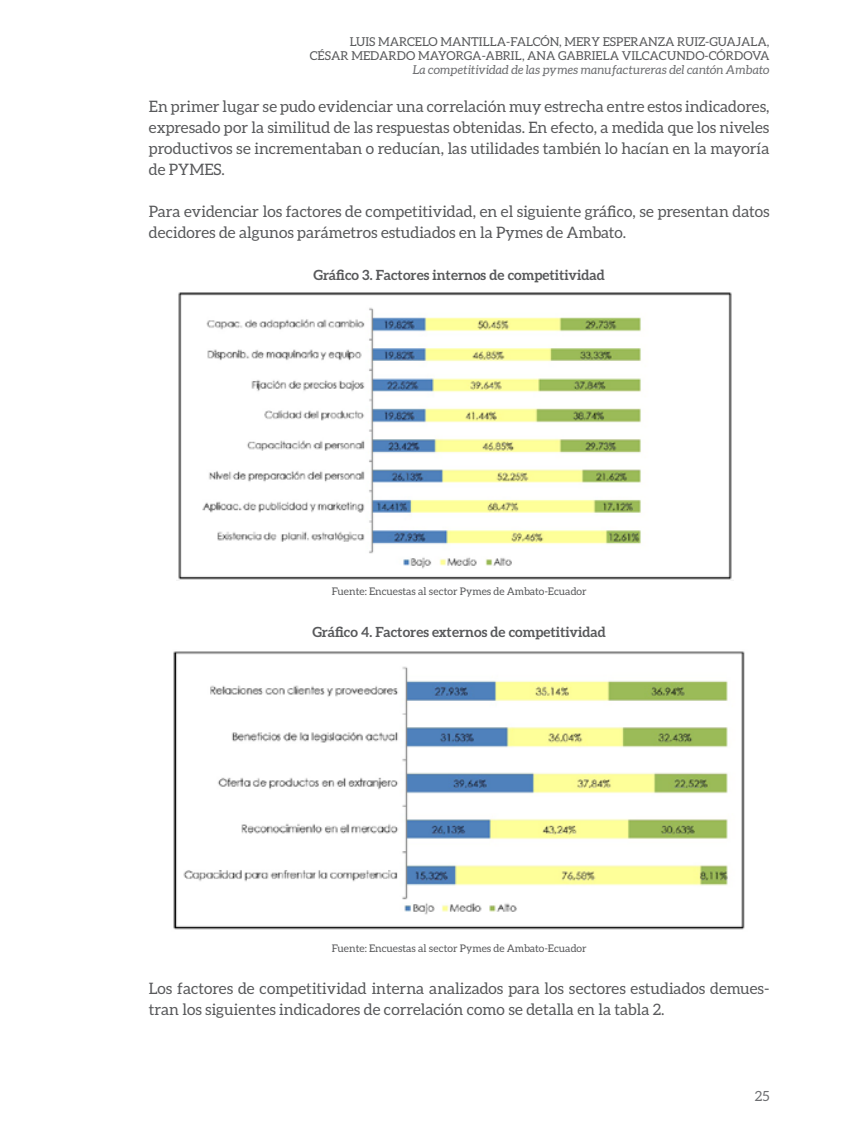
<style>
.page{position:relative;width:844px;height:1141px;background:#fff}
.page>*{position:absolute;margin:0;border:0;box-sizing:border-box;transform-origin:0 0}
.t1{font:15.75px/21px "Aleo";color:#58595b}
.t2{font:700 14px "Aleo";color:#58595b}
.t3{font:14px "Aleo";color:#6d6e71}
.t4{font:12.25px/14px "Aleo";color:#58595b;text-align:right}
.t5{font:italic 12.25px "Aleo";color:#6d6e71}
.t6{font:10.5px "Aleo";color:#58595b}
</style>
<div class="page">
<img style="left:178px;top:292px;width:554px;height:288px">
<img style="left:173px;top:651px;width:572px;height:279px">
<p class="t4" style="left:310px;top:34px;width:461px">LUIS MARCELO MANTILLA-FALCÓN, MERY ESPERANZA RUIZ-GUAJALA,<br>CÉSAR MEDARDO MAYORGA-ABRIL, ANA GABRIELA VILCACUNDO-CÓRDOVA</p>
<p class="t5" style="left:412px;top:63px;width:358px">La competitividad de las pymes manufactureras del cantón Ambato</p>
<p class="t1" style="left:149px;top:96px;width:622px;text-align:justify">En primer lugar se pudo evidenciar una correlación muy estrecha entre estos indicadores, expresado por la similitud de las respuestas obtenidas. En efecto, a medida que los niveles productivos se incrementaban o reducían, las utilidades también lo hacían en la mayoría de PYMES.</p>
<p class="t1" style="left:149px;top:201px;width:622px">Para evidenciar los factores de competitividad, en el siguiente gráfico, se presentan datos decidores de algunos parámetros estudiados en la Pymes de Ambato.</p>
<p class="t2" style="left:313px;top:267px;width:292px">Gráfico 3. Factores internos de competitividad</p>
<p class="t6" style="left:331px;top:585px;width:256px">Fuente: Encuestas al sector Pymes de Ambato-Ecuador</p>
<p class="t2" style="left:312px;top:624px;width:295px">Gráfico 4. Factores externos de competitividad</p>
<p class="t6" style="left:331px;top:942px;width:256px">Fuente: Encuestas al sector Pymes de Ambato-Ecuador</p>
<p class="t1" style="left:149px;top:978px;width:622px">Los factores de competitividad interna analizados para los sectores estudiados demues&shy;tran los siguientes indicadores de correlación como se detalla en la tabla 2.</p>
<p class="t3" style="left:754px;top:1088px;width:16px">25</p>
</div>
